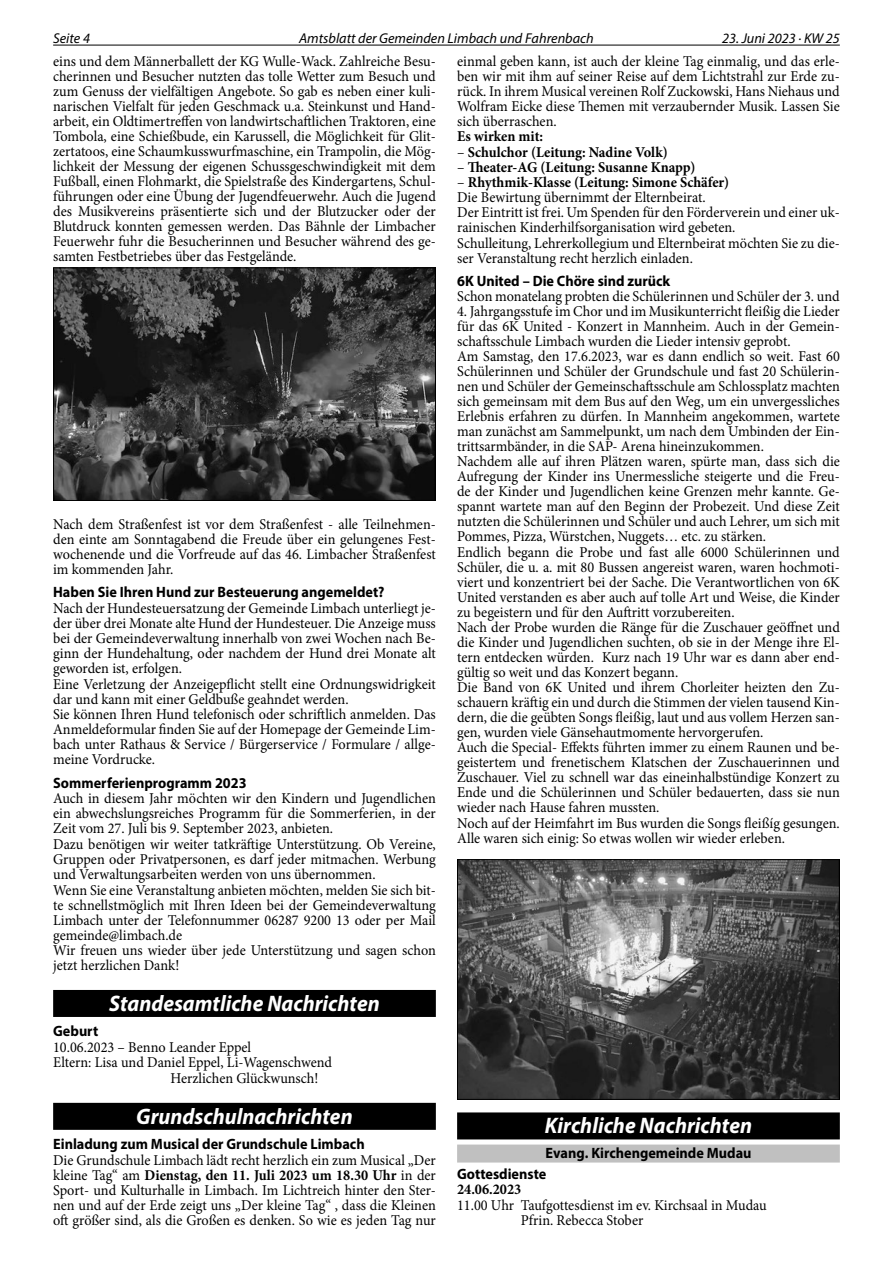
<style>
.page{position:relative;width:893px;height:1263px;background:#fff}
.page>*{position:absolute;margin:0;border:0;box-sizing:border-box;transform-origin:0 0}
.t1{font:italic 700 22.5px "Myriad Pro";color:#fff;scale:.95 1}
.t2{font:15px/15px "Minion Pro";color:#000;scale:.95 1}
.t3{font:700 15px/21px "Myriad Pro";color:#000;scale:.95 1}
.t4{font:700 15px "Minion Pro";color:#000;scale:.95 1}
.t5{font:italic 14.25px "Myriad Pro";color:#000}
.s1{font-weight:400}
.s2{font-weight:700}
</style>
<div class="page">
<hr style="left:53px;top:45px;width:787px;height:1px;background:#000">
<div style="left:53px;top:990px;width:383px;height:27px;background:#000"></div>
<div style="left:53px;top:1103px;width:383px;height:27px;background:#000"></div>
<img style="left:55px;top:269px;width:379px;height:230px">
<div style="left:53px;top:267px;width:383px;height:234px;border:1px solid #000"></div>
<div style="left:457px;top:1112px;width:383px;height:27px;background:#000"></div>
<div style="left:457px;top:1144px;width:383px;height:18px;background:#c0c0c0"></div>
<img style="left:459px;top:861px;width:379px;height:237px">
<div style="left:457px;top:859px;width:383px;height:241px;border:1px solid #000"></div>
<p class="t5" style="left:53px;top:29px;width:38px">Seite 4</p>
<p class="t5" style="left:299px;top:29px;width:296px">Amtsblatt der Gemeinden Limbach und Fahrenbach</p>
<p class="t5" style="left:722px;top:29px;width:119px">23. Juni 2023 · KW 25</p>
<p class="t2" style="left:53px;top:54px;width:404px;text-align:justify">eins und dem Männerballett der KG Wulle-Wack. Zahlreiche Besu&shy;cherinnen und Besucher nutzten das tolle Wetter zum Besuch und zum Genuss der vielfältigen Angebote. So gab es neben einer kuli&shy;narischen Vielfalt für jeden Geschmack u.a. Steinkunst und Hand&shy;arbeit, ein Oldtimertreffen von landwirtschaftlichen Traktoren, eine Tombola, eine Schießbude, ein Karussell, die Möglichkeit für Glit&shy;zertatoos, eine Schaumkusswurfmaschine, ein Trampolin, die Mög&shy;lichkeit der Messung der eigenen Schussgeschwindigkeit mit dem Fußball, einen Flohmarkt, die Spielstraße des Kindergartens, Schul&shy;führungen oder eine Übung der Jugendfeuerwehr. Auch die Jugend des Musikvereins präsentierte sich und der Blutzucker oder der Blutdruck konnten gemessen werden. Das Bähnle der Limbacher Feuerwehr fuhr die Besucherinnen und Besucher während des ge&shy;samten Festbetriebes über das Festgelände.</p>
<p class="t2" style="left:457px;top:54px;width:404px;text-align:justify">einmal geben kann, ist auch der kleine Tag einmalig, und das erle&shy;ben wir mit ihm auf seiner Reise auf dem Lichtstrahl zur Erde zu&shy;rück. In ihrem Musical vereinen Rolf Zuckowski, Hans Niehaus und Wolfram Eicke diese Themen mit verzaubernder Musik. Lassen Sie sich überraschen.</p>
<p class="t4" style="left:457px;top:126px;width:92px">Es wirken mit:</p>
<p class="t4" style="left:457px;top:141px;width:223px"><span class="s1">–</span> Schulchor (Leitung: Nadine Volk)</p>
<p class="t4" style="left:457px;top:156px;width:253px"><span class="s1">–</span> Theater-AG (Leitung: Susanne Knapp)</p>
<p class="t2" style="left:457px;top:175px;width:404px">– <span class="s2">Rhythmik-Klasse (Leitung: Simone Schäfer)<br></span>Die Bewirtung übernimmt der Elternbeirat.<br>Der Eintritt ist frei. Um Spenden für den Förderverein und einer uk&shy;rainischen Kinderhilfsorganisation wird gebeten.<br>Schulleitung, Lehrerkollegium und Elternbeirat möchten Sie zu die&shy;ser Veranstaltung recht herzlich einladen.</p>
<p class="t3" style="left:457px;top:270px;width:226px">6K United – Die Chöre sind zurück</p>
<p class="t2" style="left:457px;top:289px;width:404px">Schon monatelang probten die Schülerinnen und Schüler der 3. und</p>
<p class="t2" style="left:457px;top:304px;width:404px">4. Jahrgangsstufe im Chor und im Musikunterricht fleißig die Lieder für das 6K United - Konzert in Mannheim. Auch in der Gemein&shy;schaftsschule Limbach wurden die Lieder intensiv geprobt.<br>Am Samstag, den 17.6.2023, war es dann endlich so weit. Fast 60<br>Schülerinnen und Schüler der Grundschule und fast 20 Schülerin&shy;nen und Schüler der Gemeinschaftsschule am Schlossplatz machten sich gemeinsam mit dem Bus auf den Weg, um ein unvergessliches Erlebnis erfahren zu dürfen. In Mannheim angekommen, wartete man zunächst am Sammelpunkt, um nach dem Umbinden der Ein&shy;trittsarmbänder, in die SAP- Arena hineinzukommen.<br>Nachdem alle auf ihren Plätzen waren, spürte man, dass sich die Aufregung der Kinder ins Unermessliche steigerte und die Freu&shy;de der Kinder und Jugendlichen keine Grenzen mehr kannte. Ge&shy;spannt wartete man auf den Beginn der Probezeit. Und diese Zeit nutzten die Schülerinnen und Schüler und auch Lehrer, um sich mit Pommes, Pizza, Würstchen, Nuggets… etc. zu stärken.<br>Endlich begann die Probe und fast alle 6000 Schülerinnen und Schüler, die u. a. mit 80 Bussen angereist waren, waren hochmoti&shy;viert und konzentriert bei der Sache. Die Verantwortlichen von 6K United verstanden es aber auch auf tolle Art und Weise, die Kinder zu begeistern und für den Auftritt vorzubereiten.<br>Nach der Probe wurden die Ränge für die Zuschauer geöffnet und die Kinder und Jugendlichen suchten, ob sie in der Menge ihre El&shy;tern entdecken würden. Kurz nach 19 Uhr war es dann aber end&shy;gültig so weit und das Konzert begann.<br>Die Band von 6K United und ihrem Chorleiter heizten den Zu&shy;schauern kräftig ein und durch die Stimmen der vielen tausend Kin&shy;dern, die die geübten Songs fleißig, laut und aus vollem Herzen san&shy;gen, wurden viele Gänsehautmomente hervorgerufen.<br>Auch die Special- Effekts führten immer zu einem Raunen und be&shy;geistertem und frenetischem Klatschen der Zuschauerinnen und Zuschauer. Viel zu schnell war das eineinhalbstündige Konzert zu Ende und die Schülerinnen und Schüler bedauerten, dass sie nun wieder nach Hause fahren mussten.<br>Noch auf der Heimfahrt im Bus wurden die Songs fleißíg gesungen.<br>Alle waren sich einig: So etwas wollen wir wieder erleben.</p>
<p class="t2" style="left:53px;top:517px;width:404px;text-align:justify">Nach dem Straßenfest ist vor dem Straßenfest - alle Teilnehmen&shy;den einte am Sonntagabend die Freude über ein gelungenes Fest&shy;wochenende und die Vorfreude auf das 46. Limbacher Straßenfest im kommenden Jahr.</p>
<p class="t3" style="left:53px;top:581px;width:350px">Haben Sie Ihren Hund zur Besteuerung angemeldet?</p>
<p class="t2" style="left:53px;top:601px;width:404px">Nach der Hundesteuersatzung der Gemeinde Limbach unterliegt je&shy;der über drei Monate alte Hund der Hundesteuer. Die Anzeige muss bei der Gemeindeverwaltung innerhalb von zwei Wochen nach Be&shy;ginn der Hundehaltung, oder nachdem der Hund drei Monate alt geworden ist, erfolgen.<br>Eine Verletzung der Anzeigepflicht stellt eine Ordnungswidrigkeit dar und kann mit einer Geldbuße geahndet werden.<br>Sie können Ihren Hund telefonisch oder schriftlich anmelden. Das Anmeldeformular finden Sie auf der Homepage der Gemeinde Lim&shy;bach unter Rathaus &amp; Service / Bürgerservice / Formulare / allge&shy;meine Vordrucke.</p>
<p class="t3" style="left:53px;top:772px;width:205px">Sommerferienprogramm 2023</p>
<p class="t2" style="left:53px;top:791px;width:404px">Auch in diesem Jahr möchten wir den Kindern und Jugendlichen ein abwechslungsreiches Programm für die Sommerferien, in der Zeit vom 27. Juli bis 9. September 2023, anbieten.<br>Dazu benötigen wir weiter tatkräftige Unterstützung. Ob Vereine, Gruppen oder Privatpersonen, es darf jeder mitmachen. Werbung und Verwaltungsarbeiten werden von uns übernommen.<br>Wenn Sie eine Veranstaltung anbieten möchten, melden Sie sich bit&shy;te schnellstmöglich mit Ihren Ideen bei der Gemeindeverwaltung Limbach unter der Telefonnummer 06287 9200 13 oder per Mail gemeinde@limbach.de<br>Wir freuen uns wieder über jede Unterstützung und sagen schon jetzt herzlichen Dank!</p>
<h1 class="t1" style="left:109px;top:988px;width:286px">Standesamtliche Nachrichten</h1>
<p class="t3" style="left:53px;top:1020px;width:49px">Geburt</p>
<p class="t2" style="left:53px;top:1039px;width:210px">10.06.2023 – Benno Leander Eppel</p>
<p class="t2" style="left:53px;top:1055px;width:295px">Eltern: Lisa und Daniel Eppel, Li-Wagenschwend</p>
<p class="t2" style="left:171px;top:1071px;width:157px">Herzlichen Glückwunsch!</p>
<h1 class="t1" style="left:136px;top:1101px;width:229px">Grundschulnachrichten</h1>
<p class="t3" style="left:53px;top:1133px;width:329px">Einladung zum Musical der Grundschule Limbach</p>
<p class="t2" style="left:53px;top:1152px;width:404px;text-align:justify">Die Grundschule Limbach lädt recht herzlich ein zum Musical „Der kleine Tag“ am <span class="s2">Dienstag, den 11. Juli 2023 um 18.30 Uhr</span> in der Sport- und Kulturhalle in Limbach. Im Lichtreich hinter den Ster&shy;nen und auf der Erde zeigt uns „Der kleine Tag“ , dass die Kleinen oft größer sind, als die Großen es denken. So wie es jeden Tag nur</p>
<h1 class="t1" style="left:545px;top:1111px;width:220px">Kirchliche Nachrichten</h1>
<p class="t3" style="left:457px;top:1142px;width:311px;text-indent:88px">Evang. Kirchengemeinde Mudau<br>Gottesdienste</p>
<p class="t4" style="left:457px;top:1179px;width:69px">24.06.2023</p>
<p class="t2" style="left:521px;top:1197px;width:260px;text-indent:-64px">11.00 Uhr Taufgottesdienst im ev. Kirchsaal in Mudau<br>Pfrin. Rebecca Stober</p>
</div>
